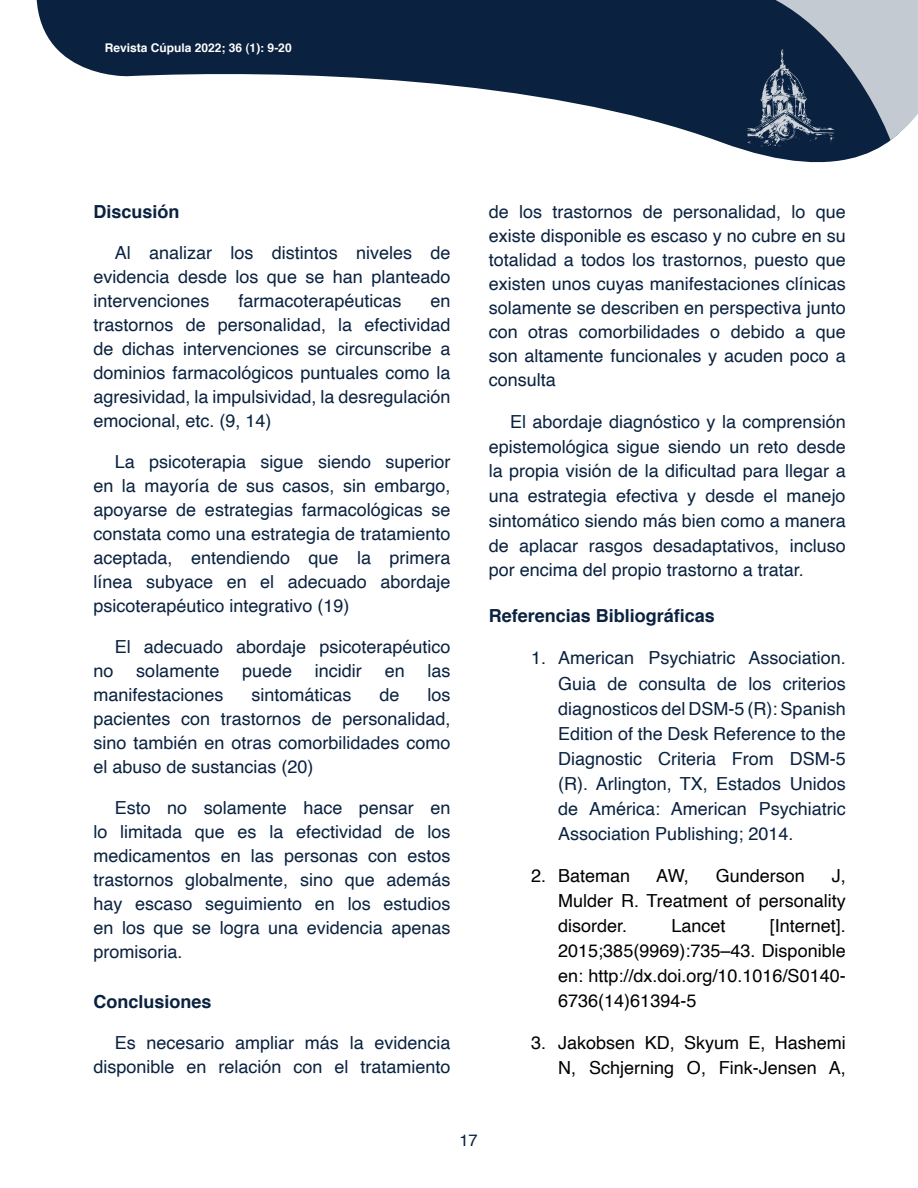
<style>
.page{position:relative;width:918px;height:1188px;background:#fff}
.page>*{position:absolute;margin:0;border:0;box-sizing:border-box;transform-origin:0 0}
.t1{font:18px/24px "Helvetica";color:#0a2240;text-align:justify}
.t2{font:18px/25px "Helvetica";color:#000;text-align:justify}
.t3{font:700 18px "Helvetica";color:#0a2240}
.t4{font:16.5px "Helvetica";color:#0a2240}
.t5{font:700 12px "Helvetica";color:#fff}
</style>
<div class="page">
<svg style="left:36px;top:0;width:844px;height:163px;fill:#0a2240"></svg>
<svg style="left:702px;top:0;width:216px;height:147px;background:#516277"></svg>
<p class="t5" style="left:105px;top:40px;width:188px">Revista Cúpula 2022; 36 (1): 9-20</p>
<p class="t3" style="left:94px;top:201px;width:88px">Discusión</p>
<p class="t1" style="left:94px;top:242px;width:358px;text-indent:21px">Al analizar los distintos niveles de evidencia desde los que se han planteado intervenciones</p>
<p class="t1" style="left:239px;top:290px;width:165px">farmacoterapéuticas</p>
<p class="t1" style="left:94px;top:290px;width:358px;text-indent:337px">en trastornos de personalidad, la efectividad de dichas intervenciones se circunscribe a dominios farmacológicos puntuales como la agresividad, la impulsividad, la desregulación emocional, etc. (9, 14)</p>
<p class="t1" style="left:94px;top:451px;width:358px;text-indent:21px">La psicoterapia sigue siendo superior en la mayoría de sus casos, sin embargo, apoyarse de estrategias farmacológicas se constata como una estrategia de tratamiento aceptada, entendiendo que la primera línea subyace en el adecuado abordaje psicoterapéutico integrativo (19)</p>
<p class="t1" style="left:115px;top:636px;width:337px">El adecuado abordaje psicoterapéutico</p>
<p class="t1" style="left:94px;top:659px;width:22px">no</p>
<p class="t1" style="left:136px;top:659px;width:85px">solamente</p>
<p class="t1" style="left:242px;top:659px;width:52px">puede</p>
<p class="t1" style="left:315px;top:659px;width:48px">incidir</p>
<p class="t1" style="left:385px;top:659px;width:22px">en</p>
<p class="t1" style="left:427px;top:659px;width:25px">las</p>
<p class="t1" style="left:94px;top:683px;width:132px">manifestaciones</p>
<p class="t1" style="left:252px;top:683px;width:102px">sintomáticas</p>
<p class="t1" style="left:380px;top:683px;width:22px">de</p>
<p class="t1" style="left:94px;top:683px;width:358px;text-indent:334px">los pacientes con trastornos de personalidad, sino también en otras comorbilidades como el abuso de sustancias (20)</p>
<p class="t1" style="left:94px;top:796px;width:358px;text-indent:21px">Esto no solamente hace pensar en lo limitada que es la efectividad de los medicamentos en las personas con estos trastornos globalmente, sino que además hay escaso seguimiento en los estudios en los que se logra una evidencia apenas promisoria.</p>
<p class="t3" style="left:94px;top:990px;width:120px">Conclusiones</p>
<p class="t1" style="left:94px;top:1031px;width:358px;text-align:right">Es necesario ampliar más la evidencia disponible en relación con el tratamiento</p>
<p class="t1" style="left:489px;top:200px;width:358px">de los trastornos de personalidad, lo que existe disponible es escaso y no cubre en su totalidad a todos los trastornos, puesto que existen unos cuyas manifestaciones clínicas solamente se describen en perspectiva junto con otras comorbilidades o debido a que son altamente funcionales y acuden poco a consulta</p>
<p class="t1" style="left:489px;top:410px;width:358px;line-height:24.8px;text-indent:21px">El abordaje diagnóstico y la comprensión epistemológica sigue siendo un reto desde la propia visión de la dificultad para llegar a una estrategia efectiva y desde el manejo sintomático siendo más bien como a manera de aplacar rasgos desadaptativos, incluso por encima del propio trastorno a tratar.</p>
<p class="t3" style="left:489px;top:605px;width:228px">Referencias Bibliográficas</p>
<p class="t1" style="left:558px;top:646px;width:289px;line-height:25px;text-indent:-27px">1. American Psychiatric Association.<br>Guia de consulta de los criterios diagnosticos del DSM-5 (R): Spanish Edition of the Desk Reference to the Diagnostic Criteria From DSM-5 (R). Arlington, TX, Estados Unidos de América: American Psychiatric Association Publishing; 2014.</p>
<p class="t2" style="left:531px;top:864px;width:101px">2. Bateman</p>
<p class="t2" style="left:656px;top:864px;width:34px">AW,</p>
<p class="t2" style="left:716px;top:864px;width:91px">Gunderson</p>
<p class="t2" style="left:558px;top:864px;width:289px;text-indent:273px">J, Mulder R. Treatment of personality disorder.</p>
<p class="t2" style="left:558px;top:914px;width:289px;text-indent:211px">[Internet].<br>2015;385(9969):735–43. Disponible en: http://dx.doi.org/10.1016/S0140- 6736(14)61394-5</p>
<p class="t2" style="left:531px;top:1031px;width:316px;text-align:right">3. Jakobsen KD, Skyum E, Hashemi<br>N, Schjerning O, Fink-Jensen A,</p>
<p class="t2" style="left:671px;top:914px;width:56px">Lancet</p>
<p class="t4" style="left:459px;top:1128px;width:20px">17</p>
</div>
